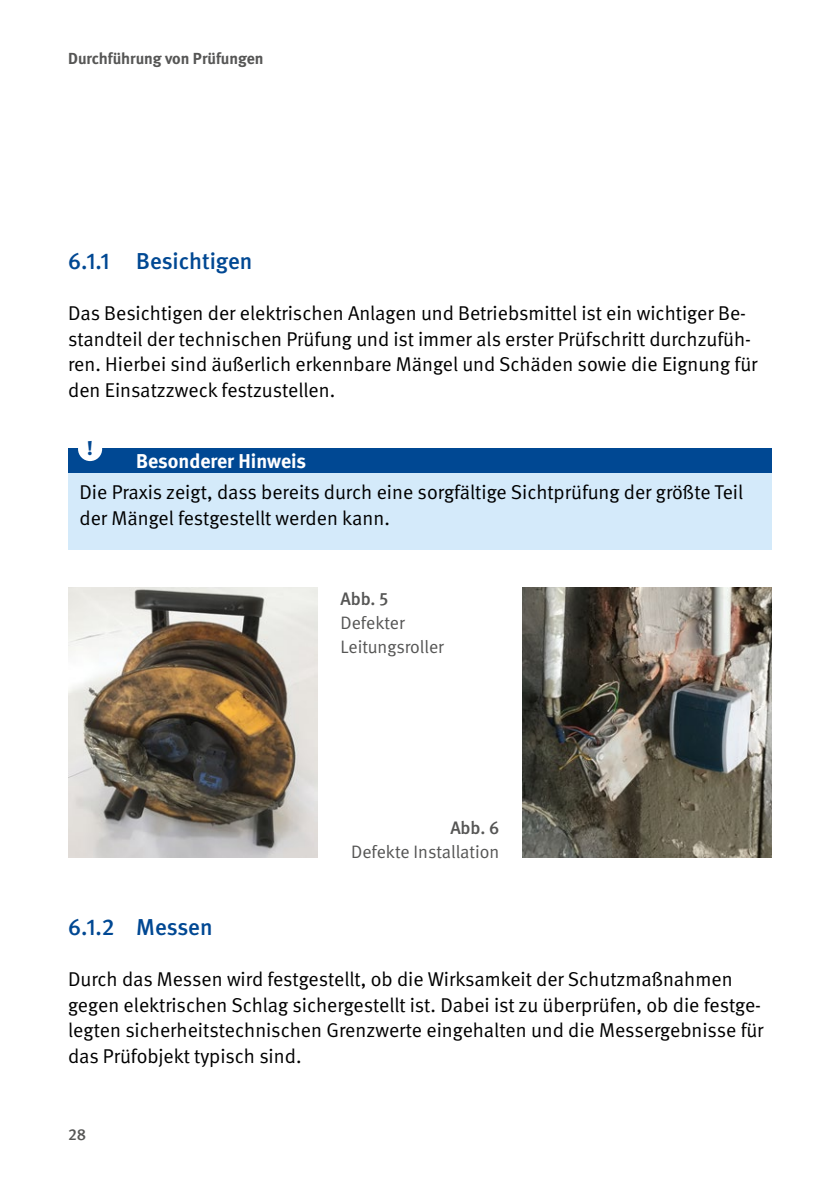
<style>
.page{position:relative;width:840px;height:1191px;background:#fff}
.page>*{position:absolute;margin:0;border:0;box-sizing:border-box;transform-origin:0 0}
.t1{font:500 23px "DGUV Meta";color:#004893}
.t2{font:20px/25.6px "DGUV Meta";color:#000}
.t3{font:700 20px "DGUV Meta";color:#fff}
.t4{font:700 20px "DGUV Meta Serif";color:#004893}
.t5{font:18px/24px "DGUV Meta";color:#565655}
.t6{font:500 18px "DGUV Meta";letter-spacing:-.005em;color:#565655}
.t7{font:700 16px "DGUV Meta";color:#565655}
.t8{font:500 16px "DGUV Meta";color:#565655}
</style>
<div class="page">
<div style="left:68px;top:448px;width:703px;height:26px;background:#004893"></div>
<div style="left:68px;top:474px;width:703px;height:76px;background:#d4eafa"></div>
<img style="left:68px;top:587px;width:249px;height:271px">
<img style="left:522px;top:587px;width:249px;height:271px">
<div style="left:78px;top:437px;width:24px;height:24px;background:#fff;border-radius:50%"></div>
<p class="t7" style="left:68px;top:49px;width:197px">Durchführung von Prüfungen</p>
<p class="t1" style="left:68px;top:248px;width:186px">6.1.1 Besichtigen</p>
<p class="t2" style="left:68px;top:301px;width:690px">Das Besichtigen der elektrischen Anlagen und Betriebsmittel ist ein wichtiger Be&shy;standteil der technischen Prüfung und ist immer als erster Prüfschritt durchzufüh&shy;ren. Hierbei sind äußerlich erkennbare Mängel und Schäden sowie die Eignung für den Einsatzzweck festzustellen.</p>
<p class="t4" style="left:87px;top:436px;width:8px">!</p>
<p class="t3" style="left:136px;top:449px;width:171px">Besonderer Hinweis</p>
<p class="t2" style="left:79px;top:480px;width:665px">Die Praxis zeigt, dass bereits durch eine sorgfältige Sichtprüfung der größte Teil der Mängel festgestellt werden kann.</p>
<p class="t6" style="left:340px;top:588px;width:49px">Abb. 5</p>
<p class="t5" style="left:340px;top:611px;width:105px">Defekter<br>Leitungsroller</p>
<p class="t6" style="left:450px;top:817px;width:51px">Abb. 6</p>
<p class="t5" style="left:351px;top:840px;width:150px">Defekte Installation</p>
<p class="t1" style="left:68px;top:913px;width:146px">6.1.2 Messen</p>
<p class="t2" style="left:68px;top:966px;width:696px">Durch das Messen wird festgestellt, ob die Wirksamkeit der Schutzmaßnahmen gegen elektrischen Schlag sichergestellt ist. Dabei ist zu überprüfen, ob die festge&shy;legten sicherheitstechnischen Grenzwerte eingehalten und die Messergebnisse für das Prüfobjekt typisch sind.</p>
<p class="t8" style="left:68px;top:1124px;width:20px">28</p>
</div>
